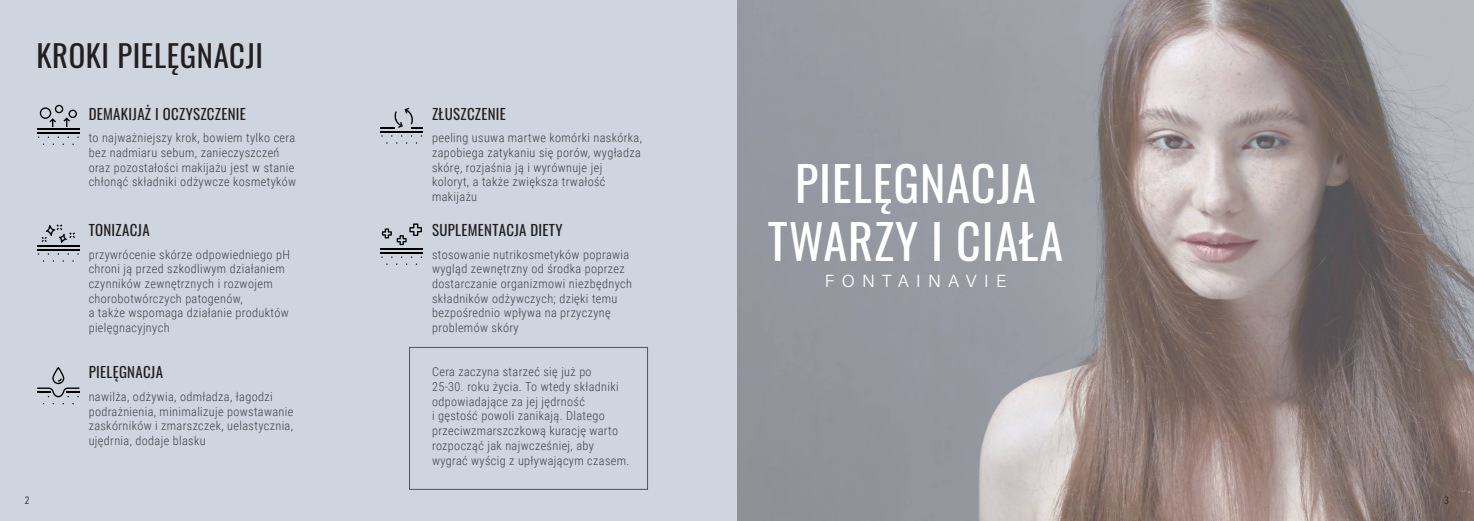
<style>
.page{position:relative;width:1474px;height:521px;background:#fff}
.page>*{position:absolute;margin:0;border:0;box-sizing:border-box;transform-origin:0 0}
.t1{font:48.12px/57.8px "Oswald";letter-spacing:.02em;color:#fff;text-align:center}
.t2{font:30.62px "Oswald";letter-spacing:.02em;color:#231f20}
.t3{font:17.5px "Acumin Variable Concept";letter-spacing:.415em;color:#fff}
.t4{font:14.88px "Oswald";letter-spacing:.02em;color:#231f20}
.t5{font:300 12.25px/14.7px "Roboto Condensed";letter-spacing:.03em;color:#3d3f42}
.t6{font:10.5px "Avenir Next Condensed";color:#231f20}
</style>
<div class="page">
<div style="left:0;top:0;width:737px;height:521px;background:#ced5df"></div>
<svg style="left:38px;top:136px;width:41px;height:9px"></svg>
<hr style="left:37px;top:128px;width:42px;height:1px;background:#000">
<hr style="left:37px;top:132px;width:42px;height:2px;background:#000">
<svg style="left:40px;top:105px;width:37px;height:22px"></svg>
<svg style="left:38px;top:253px;width:41px;height:9px"></svg>
<hr style="left:37px;top:245px;width:42px;height:1px;background:#000">
<hr style="left:37px;top:249px;width:42px;height:1px;background:#000">
<svg style="left:42px;top:224px;width:33px;height:19px"></svg>
<svg style="left:37px;top:367px;width:42px;height:30px"></svg>
<svg style="left:381px;top:135px;width:41px;height:9px"></svg>
<hr style="left:380px;top:131px;width:43px;height:1px;background:#000">
<svg style="left:380px;top:108px;width:43px;height:20px"></svg>
<svg style="left:381px;top:256px;width:41px;height:9px"></svg>
<hr style="left:380px;top:248px;width:43px;height:1px;background:#000">
<hr style="left:380px;top:252px;width:43px;height:2px;background:#000">
<svg style="left:382px;top:223px;width:40px;height:22px"></svg>
<div style="left:409px;top:347px;width:238px;height:142px;border:1px solid #535353"></div>
<img style="left:737px;top:0;width:736px;height:521px">
<h2 class="t2" style="left:36px;top:28px;width:228px">KROKI PIELĘGNACJI</h2>
<p class="t4" style="left:89px;top:100px;width:159px">DEMAKIJAŻ I OCZYSZCZENIE</p>
<p class="t5" style="left:89px;top:130px;width:209px">to najważniejszy krok, bowiem tylko cera bez nadmiaru sebum, zanieczyszczeń oraz pozostałości makijażu jest w stanie chłonąć składniki odżywcze kosmetyków</p>
<p class="t4" style="left:89px;top:217px;width:63px">TONIZACJA</p>
<p class="t5" style="left:89px;top:246px;width:203px">przywrócenie skórze odpowiedniego pH chroni ją przed szkodliwym działaniem czynników zewnętrznych i rozwojem chorobotwórczych patogenów,<br>a także wspomaga działanie produktów pielęgnacyjnych</p>
<p class="t4" style="left:89px;top:359px;width:76px">PIELĘGNACJA</p>
<p class="t5" style="left:89px;top:389px;width:206px">nawilża, odżywia, odmładza, łagodzi podrażnienia, minimalizuje powstawanie zaskórników i zmarszczek, uelastycznia, ujędrnia, dodaje blasku</p>
<p class="t6" style="left:25px;top:491px;width:6px">2</p>
<p class="t4" style="left:432px;top:100px;width:75px">ZŁUSZCZENIE</p>
<p class="t5" style="left:432px;top:130px;width:211px">peeling usuwa martwe komórki naskórka, zapobiega zatykaniu się porów, wygładza skórę, rozjaśnia ją i wyrównuje jej koloryt, a także zwiększa trwałość makijażu</p>
<p class="t4" style="left:432px;top:217px;width:132px">SUPLEMENTACJA DIETY</p>
<p class="t5" style="left:432px;top:246px;width:201px">stosowanie nutrikosmetyków poprawia wygląd zewnętrzny od środka poprzez dostarczanie organizmowi niezbędnych składników odżywczych; dzięki temu bezpośrednio wpływa na przyczynę problemów skóry</p>
<p class="t5" style="left:432px;top:364px;width:199px">Cera zaczyna starzeć się już po<br>25-30. roku życia. To wtedy składniki odpowiadające za jej jędrność<br>i gęstość powoli zanikają. Dlatego przeciwzmarszczkową kurację warto rozpocząć jak najwcześniej, aby wygrać wyścig z upływającym czasem.</p>
<h1 class="t1" style="left:768px;top:150px;width:297px">PIELĘGNACJA<br>TWARZY I CIAŁA</h1>
<h3 class="t3" style="left:824px;top:269px;width:183px">FONTAINAVIE</h3>
<p class="t6" style="left:1444px;top:491px;width:6px">3</p>
</div>
